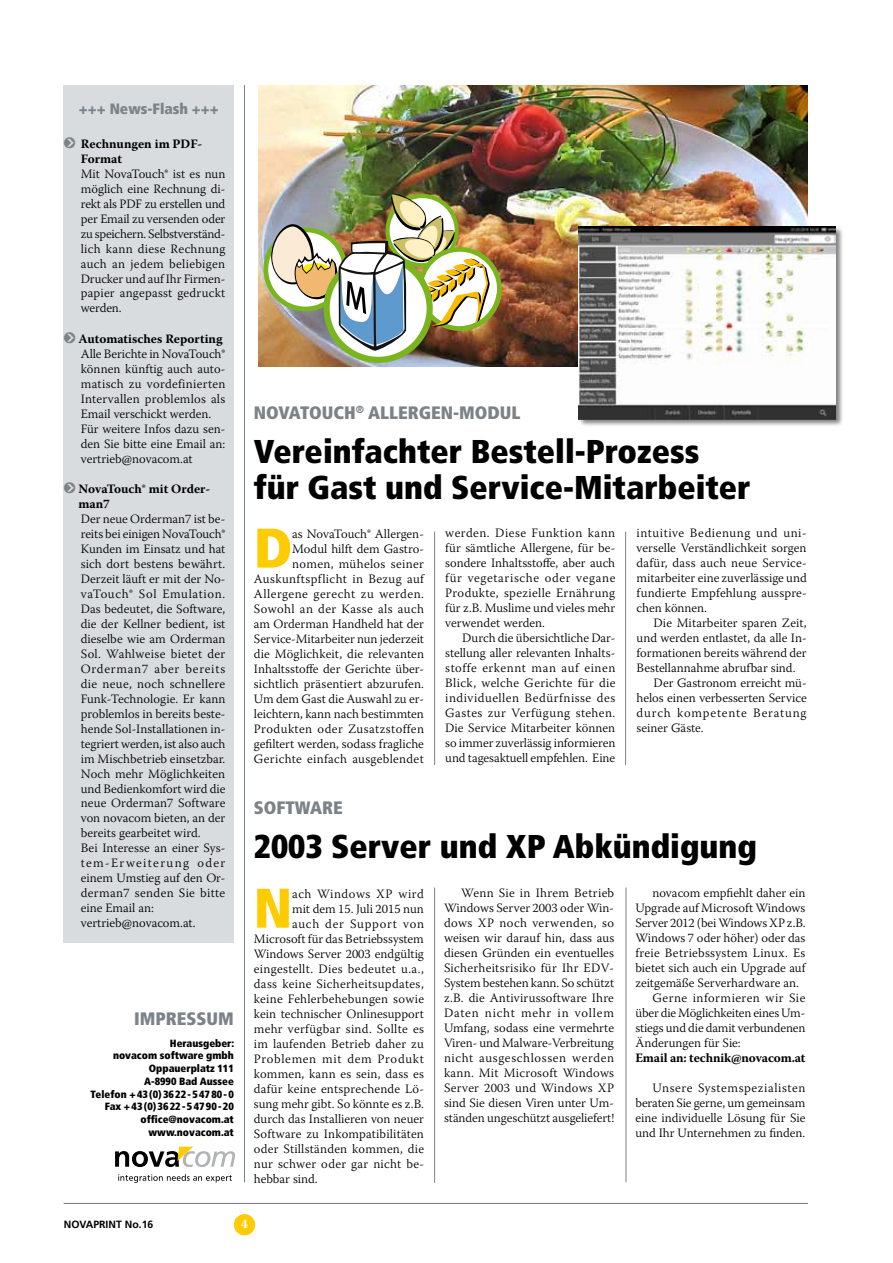
<style>
.page{position:relative;width:893px;height:1263px;background:#fff}
.page>*{position:absolute;margin:0;border:0;box-sizing:border-box;transform-origin:0 0}
.t1{font:900 condensed 55.8px "Frutiger";color:#fecc00}
.t2{font:900 condensed 33px/36px "Frutiger";color:#000}
.t3{font:900 condensed 18px "Frutiger";color:#7c8388}
.t4{font:900 condensed 15px "Frutiger";color:#7c8388}
.t5{font:300 12.75px/15px "Warnock Pro";letter-spacing:.005em;color:#000;text-align:justify}
.t6{font:300 12.75px "Warnock Pro";letter-spacing:.025em;color:#000}
.t7{font:700 12.75px/15px "Warnock Pro";color:#000}
.t8{font:300 12.75px "Warnock Pro";letter-spacing:-.015em;color:#000}
.t9{font:300 12.75px "Warnock Pro";letter-spacing:.065em;color:#000}
.t10{font:300 12.75px "Warnock Pro";letter-spacing:.05em;color:#000}
.t11{font:300 12.75px "Warnock Pro";letter-spacing:.04em;color:#000}
.t12{font:300 12.75px "Warnock Pro";letter-spacing:.06em;color:#000}
.t13{font:300 12.75px "Warnock Pro";letter-spacing:.045em;color:#000}
.t14{font:700 12.75px "Warnock Pro";color:#fff}
.t15{font:900 condensed 10.5px/12.8px "Frutiger";color:#000;text-align:right}
.t16{font:700 10.5px "Frutiger";color:#000}
.s1{font-family:"Arm Bol";font-weight:400;font-size:15px;color:#7c8388}
.s2{font-weight:700}
</style>
<div class="page">
<div style="left:234px;top:1214px;width:21px;height:21px;background:#fecc00;border-radius:50%"></div>
<hr style="left:64px;top:1203px;width:744px;height:1px;background:#7c8388">
<svg style="left:118px;top:1174px;width:114px;height:9px"></svg>
<svg style="left:115px;top:1147px;width:120px;height:20px"></svg>
<hr style="left:625px;top:532px;width:1px;height:233px;background:#7c8388">
<hr style="left:434px;top:532px;width:1px;height:233px;background:#7c8388">
<hr style="left:434px;top:887px;width:1px;height:296px;background:#7c8388">
<hr style="left:626px;top:887px;width:1px;height:295px;background:#7c8388">
<hr style="left:244px;top:85px;width:1px;height:1097px;background:#7c8388">
<div style="left:64px;top:85px;width:170px;height:857px;background:#d8dcde"></div>
<img style="left:258px;top:85px;width:550px;height:282px">
<img style="left:264px;top:193px;width:237px;height:170px">
<div style="left:578px;top:226px;width:266px;height:202px;background:#000;opacity:.5"></div>
<img style="left:578px;top:226px;width:257px;height:193px">
<p class="t4" style="left:79px;top:100px;width:142px">+++ News-Flash +++</p>
<p class="t7" style="left:81px;top:136px;width:123px;text-indent:-17px"><span class="s1">ç</span> Rechnungen im PDF-<br>Format</p>
<p class="t5" style="left:81px;top:166px;width:146px">Mit NovaTouch® ist es nun möglich eine Rechnung di&shy;rekt als PDF zu erstellen und per Email zu versenden oder zu speichern. Selbstverständ&shy;lich kann diese Rechnung auch an jedem beliebigen Drucker und auf Ihr Firmen&shy;papier angepasst gedruckt werden.</p>
<p class="t5" style="left:81px;top:331px;width:146px;text-align:left;text-indent:-17px"><span class="s1">ç</span> <span class="s2">Automatisches Reporting<br></span>Alle Berichte in NovaTouch® können künftig auch auto&shy;matisch zu vordefinierten<br>Intervallen problemlos als<br>Email verschickt werden.<br>Für weitere Infos dazu sen&shy;den Sie bitte eine Email an: vertrieb@novacom.at</p>
<p class="t7" style="left:78px;top:481px;width:133px;text-indent:-15px"><span class="s1">ç</span> NovaTouch® mit Order&shy;man7</p>
<p class="t5" style="left:81px;top:511px;width:146px;text-align:left">Der neue Orderman7 ist be&shy;reits bei einigen NovaTouch®<br>Kunden im Einsatz und hat sich dort bestens bewährt.<br>Derzeit läuft er mit der No&shy;vaTouch® Sol Emulation.<br>Das bedeutet, die Software, die der Kellner bedient, ist dieselbe wie am Orderman<br>Sol. Wahlweise bietet der<br>Orderman7 aber bereits die neue, noch schnellere<br>Funk-Technologie. Er kann problemlos in bereits beste&shy;hende Sol-Installationen in&shy;tegriert werden, ist also auch im Mischbetrieb einsetzbar.<br>Noch mehr Möglichkeiten und Bedienkomfort wird die neue Orderman7 Software von novacom bieten, an der bereits gearbeitet wird.<br>Bei Interesse an einer Sys&shy;tem-Erweiterung oder einem Umstieg auf den Or&shy;derman7 senden Sie bitte eine Email an: vertrieb@novacom.at.</p>
<h3 class="t3" style="left:134px;top:1008px;width:101px">Impressum</h3>
<p class="t15" style="left:91px;top:1036px;width:145px">Herausgeber:<br>novacom software gmbh<br>Oppauerplatz 111<br>A-8990 Bad Aussee<br>Telefon +43(0)3622-54780-0<br>Fax +43(0)3622-54790-20 office@novacom.at www.novacom.at</p>
<h3 class="t3" style="left:254px;top:402px;width:268px">NovaTouch <sup>®</sup> Allergen-Modul</h3>
<h2 class="t2" style="left:254px;top:434px;width:498px">Vereinfachter Bestell-Prozess für Gast und Service-Mitarbeiter</h2>
<p class="t5" style="left:254px;top:526px;width:172px;text-align:right">as NovaTouch® Allergen-<br>Modul hilft dem Gastro&shy;nomen, mühelos seiner<br>Auskunftspflicht in Bezug auf<br>Allergene gerecht zu werden.<br>Sowohl an der Kasse als auch am Orderman Handheld hat der<br>Service-Mitarbeiter nun jederzeit die Möglichkeit, die relevanten<br>Inhaltsstoffe der Gerichte über&shy;sichtlich präsentiert abzurufen.<br>Um dem Gast die Auswahl zu er&shy;leichtern, kann nach bestimmten<br>Produkten oder Zusatzstoffen gefiltert werden, sodass fragliche<br>Gerichte einfach ausgeblendet</p>
<h1 class="t1" style="left:254px;top:514px;width:34px">D</h1>
<p class="t5" style="left:445px;top:526px;width:172px">werden. Diese Funktion kann für sämtliche Allergene, für be&shy;sondere Inhaltsstoffe, aber auch für vegetarische oder vegane Produkte, spezielle Ernährung für z.B. Muslime und vieles mehr verwendet werden.</p>
<p class="t5" style="left:445px;top:630px;width:172px;text-indent:17px">Durch die übersichtliche Dar&shy;stellung aller relevanten Inhalts&shy;stoffe erkennt man auf einen Blick, welche Gerichte für die individuellen Bedürfnisse des Gastes zur Verfügung stehen.<br>Die Service Mitarbeiter können so immer zuverlässig informieren und tagesaktuell empfehlen. Eine</p>
<p class="t5" style="left:637px;top:525px;width:172px">intuitive Bedienung und uni&shy;verselle Verständlichkeit sorgen dafür, dass auch neue Service&shy;mitarbeiter eine zuverlässige und fundierte Empfehlung ausspre&shy;chen können.</p>
<p class="t5" style="left:654px;top:615px;width:155px">Die Mitarbeiter sparen Zeit,</p>
<p class="t5" style="left:637px;top:630px;width:172px">und werden entlastet, da alle In-</p>
<p class="t5" style="left:637px;top:645px;width:172px">formationen bereits während der</p>
<p class="t5" style="left:637px;top:660px;width:160px">Bestellannahme abrufbar sind.</p>
<p class="t5" style="left:654px;top:675px;width:155px">Der Gastronom erreicht mü-</p>
<p class="t5" style="left:637px;top:690px;width:172px">helos einen verbesserten Service</p>
<p class="t9" style="left:637px;top:705px;width:171px">durch kompetente Beratung</p>
<p class="t5" style="left:637px;top:720px;width:69px">seiner Gäste.</p>
<h3 class="t3" style="left:254px;top:796px;width:91px">Software</h3>
<h2 class="t2" style="left:254px;top:828px;width:505px">2003 Server und XP Abkündigung</h2>
<h1 class="t1" style="left:254px;top:874px;width:40px">N</h1>
<p class="t13" style="left:292px;top:886px;width:133px">ach Windows XP wird</p>
<p class="t5" style="left:292px;top:901px;width:133px">mit dem 15. Juli 2015 nun</p>
<p class="t12" style="left:292px;top:916px;width:133px">auch der Support von</p>
<p class="t5" style="left:254px;top:931px;width:172px">Microsoft für das Betriebssystem</p>
<p class="t5" style="left:254px;top:946px;width:172px">Windows Server 2003 endgültig</p>
<p class="t6" style="left:254px;top:961px;width:171px">eingestellt. Dies bedeutet u.a.,</p>
<p class="t6" style="left:254px;top:976px;width:172px">dass keine Sicherheitsupdates,</p>
<p class="t5" style="left:254px;top:991px;width:172px">keine Fehlerbehebungen sowie</p>
<p class="t5" style="left:254px;top:1006px;width:172px">kein technischer Onlinesupport</p>
<p class="t6" style="left:254px;top:1021px;width:172px">mehr verfügbar sind. Sollte es</p>
<p class="t5" style="left:254px;top:1036px;width:172px">im laufenden Betrieb daher zu</p>
<p class="t10" style="left:254px;top:1051px;width:172px">Problemen mit dem Produkt</p>
<p class="t5" style="left:254px;top:1066px;width:171px">kommen, kann es sein, dass es</p>
<p class="t5" style="left:254px;top:1081px;width:172px">dafür keine entsprechende Lö-</p>
<p class="t5" style="left:254px;top:1096px;width:172px">sung mehr gibt. So könnte es z.B.</p>
<p class="t5" style="left:254px;top:1111px;width:172px">durch das Installieren von neuer</p>
<p class="t5" style="left:254px;top:1126px;width:172px">Software zu Inkompatibilitäten</p>
<p class="t5" style="left:254px;top:1141px;width:172px">oder Stillständen kommen, die</p>
<p class="t5" style="left:254px;top:1156px;width:172px">nur schwer oder gar nicht be-</p>
<p class="t5" style="left:254px;top:1171px;width:65px">hebbar sind.</p>
<p class="t5" style="left:444px;top:885px;width:172px;text-indent:17px">Wenn Sie in Ihrem Betrieb Windows Server 2003 oder Win&shy;dows XP noch verwenden, so weisen wir darauf hin, dass aus diesen Gründen ein eventuelles Sicherheitsrisiko für Ihr EDV-System bestehen kann. So schützt z.B. die Antivirussoftware Ihre Daten nicht mehr in vollem Umfang, sodass eine vermehrte Viren- und Malware-Verbreitung nicht ausgeschlossen werden kann. Mit Microsoft Windows Server 2003 und Windows XP sind Sie diesen Viren unter Um&shy;ständen ungeschützt ausgeliefert!</p>
<p class="t5" style="left:652px;top:885px;width:155px">novacom empfiehlt daher ein</p>
<p class="t5" style="left:635px;top:900px;width:172px">Upgrade auf Microsoft Windows</p>
<p class="t5" style="left:635px;top:915px;width:172px">Server 2012 (bei Windows XP z.B.</p>
<p class="t5" style="left:635px;top:930px;width:172px">Windows 7 oder höher) oder das</p>
<p class="t6" style="left:635px;top:945px;width:172px">freie Betriebssystem Linux. Es</p>
<p class="t5" style="left:635px;top:960px;width:172px">bietet sich auch ein Upgrade auf</p>
<p class="t5" style="left:635px;top:975px;width:165px">zeitgemäße Serverhardware an.</p>
<p class="t11" style="left:652px;top:990px;width:155px">Gerne informieren wir Sie</p>
<p class="t8" style="left:635px;top:1005px;width:172px">über die Möglichkeiten eines Um-</p>
<p class="t5" style="left:635px;top:1020px;width:172px">stiegs und die damit verbundenen</p>
<p class="t5" style="left:635px;top:1035px;width:107px">Änderungen für Sie:</p>
<p class="t7" style="left:635px;top:1050px;width:172px">Email an: technik@novacom.at</p>
<p class="t5" style="left:635px;top:1080px;width:172px;text-indent:17px">Unsere Systemspezialisten beraten Sie gerne, um gemeinsam eine individuelle Lösung für Sie und Ihr Unternehmen zu finden.</p>
<p class="t16" style="left:64px;top:1218px;width:91px">NOVAPRINT NO.16</p>
<p class="t14" style="left:241px;top:1216px;width:8px">4</p>
</div>
